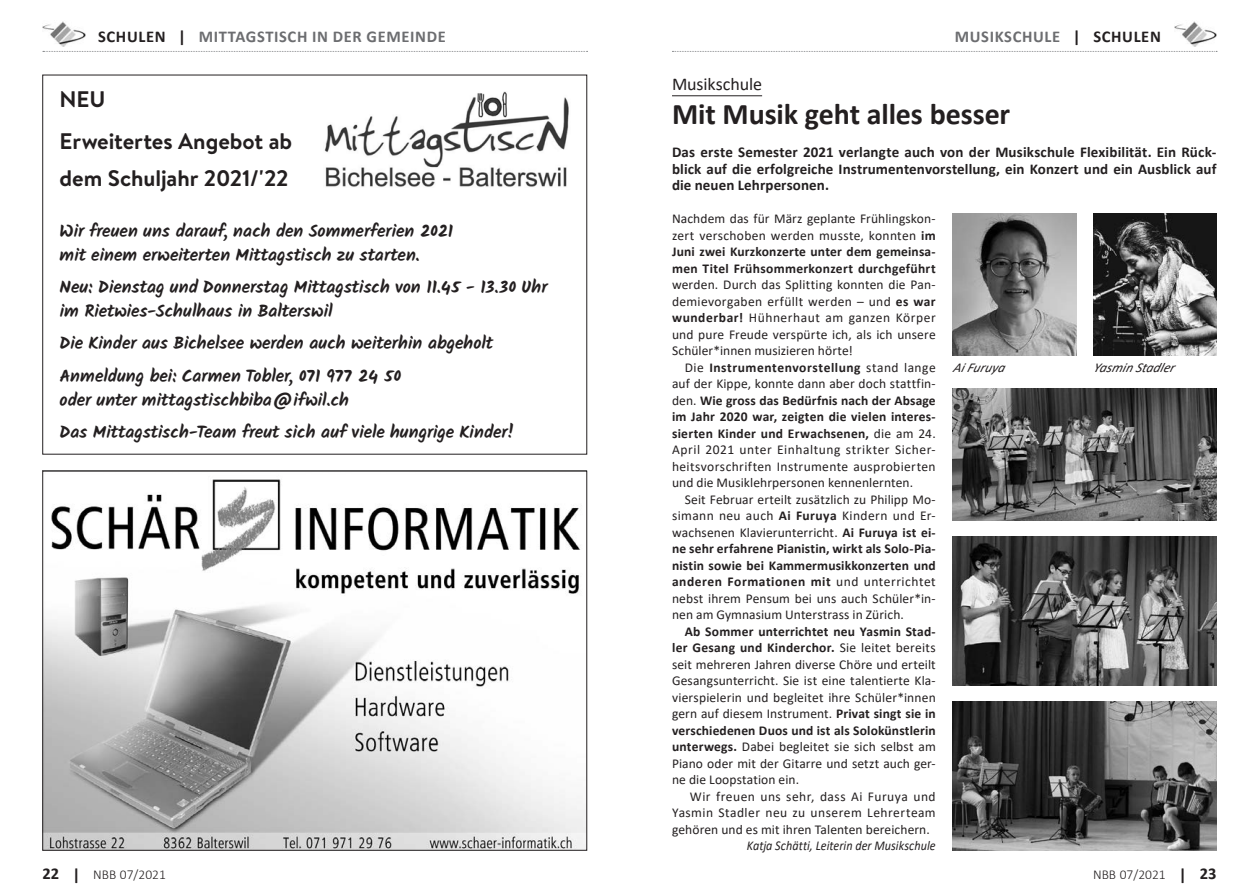
<style>
.page{position:relative;width:1259px;height:893px;background:#fff}
.page>*{position:absolute;margin:0;border:0;box-sizing:border-box;transform-origin:0 0}
.t1{font:700 30px "Calibri";letter-spacing:-.005em;color:#231f20}
.t2{font:700 22.5px/41.5px "Brandon Text";color:#231f20}
.t3{font:700 18px/23.9px "Kalam";letter-spacing:.005em;color:#231f20}
.t4{font:18px "Calibri";letter-spacing:-.005em;color:#231f20}
.t5{font:700 16.5px "Calibri";letter-spacing:.04em;color:#6c6d70}
.t6{font:700 15px/16.5px "Calibri";letter-spacing:.005em;color:#231f20;text-align:justify}
.t7{font:13.5px/16.5px "Calibri";letter-spacing:.005em;color:#231f20;text-align:justify}
.t8{font:700 13.5px/16.5px "Calibri";letter-spacing:.025em;color:#231f20;text-align:justify}
.t9{font:italic 13.5px "Calibri";letter-spacing:.005em;color:#231f20;scale:.9 1}
.t10{font:300 13.5px "Calibri";color:#231f20}
.t11{font:italic 13.5px "Calibri";letter-spacing:.005em;color:#231f20}
.s1{color:#231f20}
.s2{font-weight:400}
.s3{font-weight:700}
.s4{font-weight:700;font-size:16.5px}
</style>
<div class="page">
<svg style="left:43px;top:51px;width:544px;height:1px"></svg>
<img style="left:45px;top:479px;width:540px;height:369px">
<svg style="left:672px;top:51px;width:545px;height:1px"></svg>
<img style="left:1174px;top:21px;width:42px;height:26px">
<hr style="left:672px;top:96px;width:90px;height:1px;background:#231f20">
<img style="left:952px;top:213px;width:124px;height:142px">
<img style="left:952px;top:388px;width:264px;height:132px">
<img style="left:952px;top:537px;width:264px;height:148px">
<img style="left:952px;top:702px;width:264px;height:148px">
<img style="left:1093px;top:213px;width:123px;height:142px">
<img style="left:324px;top:91px;width:245px;height:96px">
<img style="left:43px;top:21px;width:42px;height:26px">
<p class="t5" style="left:98px;top:25px;width:349px"><span class="s1">SCHULEN |</span> MITTAGSTISCH IN DER GEMEINDE</p>
<h2 class="t2" style="left:60px;top:78px;width:234px">NEU<br>Erweitertes Angebot ab</h2>
<h2 class="t2" style="left:60px;top:157px;width:231px">dem Schuljahr 2021/'22</h2>
<h3 class="t3" style="left:60px;top:219px;width:395px">Wir freuen uns darauf, nach den Sommerferien 2021 mit einem erweiterten Mittagstisch zu starten.</h3>
<h3 class="t3" style="left:60px;top:275px;width:489px">Neu: Dienstag und Donnerstag Mittagstisch von 11.45 - 13.30 Uhr im Rietwies-Schulhaus in Balterswil</h3>
<h3 class="t3" style="left:60px;top:327px;width:435px;line-height:32.4px">Die Kinder aus Bichelsee werden auch weiterhin abgeholt<br>Anmeldung bei: Carmen Tobler, 071 977 24 50</h3>
<h3 class="t3" style="left:60px;top:383px;width:457px;line-height:32.4px">oder unter mittagstischbiba@ifwil.ch<br>Das Mittagstisch-Team freut sich auf viele hungrige Kinder!</h3>
<p class="t5" style="left:954px;top:25px;width:208px">MUSIKSCHULE <span class="s1">| SCHULEN</span></p>
<h3 class="t4" style="left:672px;top:71px;width:92px">Musikschule</h3>
<h1 class="t1" style="left:672px;top:93px;width:340px">Mit Musik geht alles besser</h1>
<p class="t6" style="left:672px;top:144px;width:546px">Das erste Semester 2021 verlangte auch von der Musikschule Flexibilität. Ein Rück&shy;blick auf die erfolgreiche Instrumentenvorstellung, ein Konzert und ein Ausblick auf die neuen Lehrpersonen.</p>
<p class="t8" style="left:672px;top:210px;width:265px"><span class="s2">Nachdem das für März geplante Frühlingskon&shy;zert verschoben werden musste, konnten</span> im Juni zwei Kurzkonzerte unter dem gemeinsa&shy;men Titel Frühsommerkonzert durchgeführt</p>
<p class="t7" style="left:672px;top:276px;width:265px">werden. Durch das Splitting konnten die Pan&shy;demievorgaben erfüllt werden – und <span class="s3">es war wunderbar!</span> Hühnerhaut am ganzen Körper und pure Freude verspürte ich, als ich unsere Schüler*innen musizieren hörte!</p>
<p class="t7" style="left:672px;top:359px;width:265px;text-indent:13px">Die <span class="s3">Instrumentenvorstellung</span> stand lange auf der Kippe, konnte dann aber doch stattfin&shy;den. <span class="s3">Wie gross das Bedürfnis nach der Absage im Jahr 2020 war, zeigten die vielen interes&shy;sierten Kinder und Erwachsenen,</span> die am 24.<br>April 2021 unter Einhaltung strikter Sicher&shy;heitsvorschriften Instrumente ausprobierten und die Musiklehrpersonen kennenlernten.</p>
<p class="t7" style="left:672px;top:491px;width:265px;text-indent:13px">Seit Februar erteilt zusätzlich zu Philipp Mo&shy;simann neu auch <span class="s3">Ai Furuya</span> Kindern und Er&shy;wachsenen Klavierunterricht. <span class="s3">Ai Furuya ist ei&shy;ne sehr erfahrene Pianistin, wirkt als Solo-Pia&shy;nistin sowie bei Kammermusikkonzerten und anderen Formationen mit</span> und unterrichtet nebst ihrem Pensum bei uns auch Schüler*in&shy;nen am Gymnasium Unterstrass in Zürich.</p>
<p class="t7" style="left:672px;top:623px;width:265px;text-indent:13px"><span class="s3">Ab Sommer unterrichtet neu Yasmin Stad&shy;ler Gesang und Kinderchor.</span> Sie leitet bereits seit mehreren Jahren diverse Chöre und erteilt Gesangsunterricht. Sie ist eine talentierte Kla&shy;vierspielerin und begleitet ihre Schüler*innen gern auf diesem Instrument. <span class="s3">Privat singt sie in verschiedenen Duos und ist als Solokünstlerin unterwegs.</span> Dabei begleitet sie sich selbst am Piano oder mit der Gitarre und setzt auch ger&shy;ne die Loopstation ein.</p>
<p class="t7" style="left:672px;top:788px;width:265px;text-indent:18px">Wir freuen uns sehr, dass Ai Furuya und Yasmin Stadler neu zu unserem Lehrerteam gehören und es mit ihren Talenten bereichern.</p>
<p class="t9" style="left:747px;top:836px;width:211px">Katja Schätti, Leiterin der Musikschule</p>
<p class="t11" style="left:952px;top:358px;width:58px">AiFuruya</p>
<p class="t11" style="left:1093px;top:358px;width:87px">YasminStadler</p>
<p class="t10" style="left:43px;top:866px;width:125px"><span class="s4">22 |</span> NBB 07/2021</p>
<p class="t10" style="left:1093px;top:866px;width:125px">NBB 07/2021 <span class="s4">| 23</span></p>
</div>
